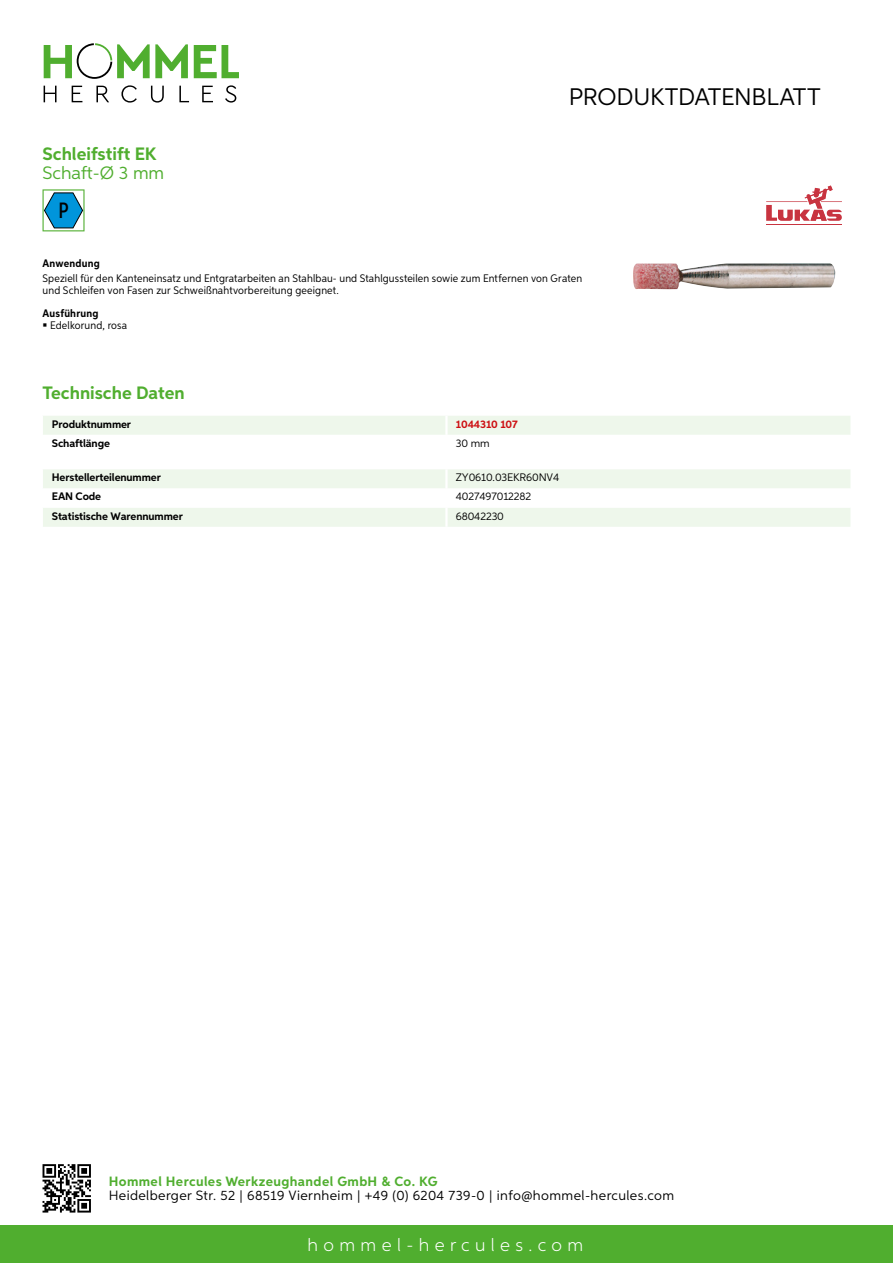
<style>
.page{position:relative;width:893px;height:1263px;background:#fff}
.page>*{position:absolute;margin:0;border:0;box-sizing:border-box;transform-origin:0 0}
.t1{font:24px "Aspira";letter-spacing:-.01em;color:#000}
.t2{font:500 22.2px "Aspira XX Nar";color:#000}
.t3{font:700 18px "Aspira";color:#50ae2f}
.t4{font:300 18px "Aspira";letter-spacing:.3em;color:#fff}
.t5{font:18px "Aspira";color:#50ae2f}
.t6{font:13.5px "Aspira";letter-spacing:.03em;color:#000}
.t7{font:700 13.5px "Aspira";letter-spacing:.03em;color:#50ae2f}
.t8{font:10.95px/12px "Aspira Nar";letter-spacing:.015em;color:#000}
.t9{font:700 10.95px "Aspira";letter-spacing:-.01em;color:#000}
.t10{font:10.95px "Aspira";letter-spacing:-.01em;color:#000}
.t11{font:700 10.95px "Aspira Nar";letter-spacing:.02em;color:#000}
.t12{font:700 10.95px "Aspira";letter-spacing:-.01em;color:#cd1013}
</style>
<div class="page">
<div style="left:0;top:1226px;width:893px;height:37px;background:#50ae2f"></div>
<svg style="left:43px;top:1164px;width:48px;height:48px"></svg>
<svg style="left:194px;top:45px;width:45px;height:33px"></svg>
<svg style="left:44px;top:43px;width:144px;height:36px"></svg>
<svg style="left:44px;top:86px;width:13px;height:16px"></svg>
<svg style="left:72px;top:86px;width:10px;height:16px"></svg>
<svg style="left:96px;top:86px;width:13px;height:16px"></svg>
<svg style="left:121px;top:85px;width:16px;height:18px"></svg>
<svg style="left:151px;top:86px;width:13px;height:17px"></svg>
<svg style="left:179px;top:86px;width:10px;height:16px"></svg>
<svg style="left:202px;top:86px;width:11px;height:16px"></svg>
<svg style="left:225px;top:85px;width:11px;height:18px"></svg>
<div style="left:43px;top:416px;width:807px;height:19px;background:#eef7eb"></div>
<svg style="left:43px;top:469px;width:807px;height:58px"></svg>
<hr style="left:445px;top:508px;width:3px;height:19px;background:#fff">
<svg style="left:43px;top:189px;width:42px;height:42px"></svg>
<img style="left:633px;top:263px;width:202px;height:27px">
<hr style="left:766px;top:224px;width:76px;height:1px;background:#c83440">
<svg style="left:766px;top:185px;width:76px;height:36px"></svg>
<h3 class="t3" style="left:43px;top:142px;width:115px">Schleifstift EK</h3>
<h3 class="t5" style="left:43px;top:162px;width:123px">Schaft-Ø 3 mm</h3>
<h2 class="t2" style="left:59px;top:197px;width:12px">P</h2>
<h1 class="t1" style="left:569px;top:82px;width:253px">Produktdatenblatt</h1>
<p class="t11" style="left:43px;top:257px;width:59px">Anwendung</p>
<p class="t8" style="left:43px;top:273px;width:541px">Speziell für den Kanteneinsatz und Entgratarbeiten an Stahlbau- und Stahlgussteilen sowie zum Entfernen von Graten und Schleifen von Fasen zur Schweißnahtvorbereitung geeignet.</p>
<p class="t11" style="left:43px;top:306px;width:58px">Ausführung</p>
<p class="t8" style="left:50px;top:319px;width:79px">Edelkorund, rosa</p>
<h3 class="t3" style="left:43px;top:381px;width:144px">Technische Daten</h3>
<p class="t9" style="left:52px;top:417px;width:81px">Produktnummer</p>
<p class="t12" style="left:456px;top:417px;width:63px">1044310 107</p>
<p class="t9" style="left:52px;top:436px;width:60px">Schaftlänge</p>
<p class="t10" style="left:456px;top:436px;width:35px">30 mm</p>
<p class="t9" style="left:52px;top:471px;width:111px">Herstellerteilenummer</p>
<p class="t10" style="left:456px;top:471px;width:105px">ZY0610.03EKR60NV4</p>
<p class="t9" style="left:52px;top:490px;width:51px">EAN Code</p>
<p class="t10" style="left:456px;top:490px;width:77px">4027497012282</p>
<p class="t9" style="left:52px;top:509px;width:132px">Statistische Warennummer</p>
<p class="t10" style="left:456px;top:509px;width:50px">68042230</p>
<p class="t7" style="left:109px;top:1172px;width:330px">Hommel Hercules Werkzeughandel GmbH &amp; Co. KG</p>
<p class="t6" style="left:109px;top:1187px;width:567px">Heidelberger Str. 52 | 68519 Viernheim | +49 (0) 6204 739-0 | info@hommel-hercules.com</p>
<h3 class="t4" style="left:307px;top:1234px;width:277px">hommel-hercules.com</h3>
</div>
